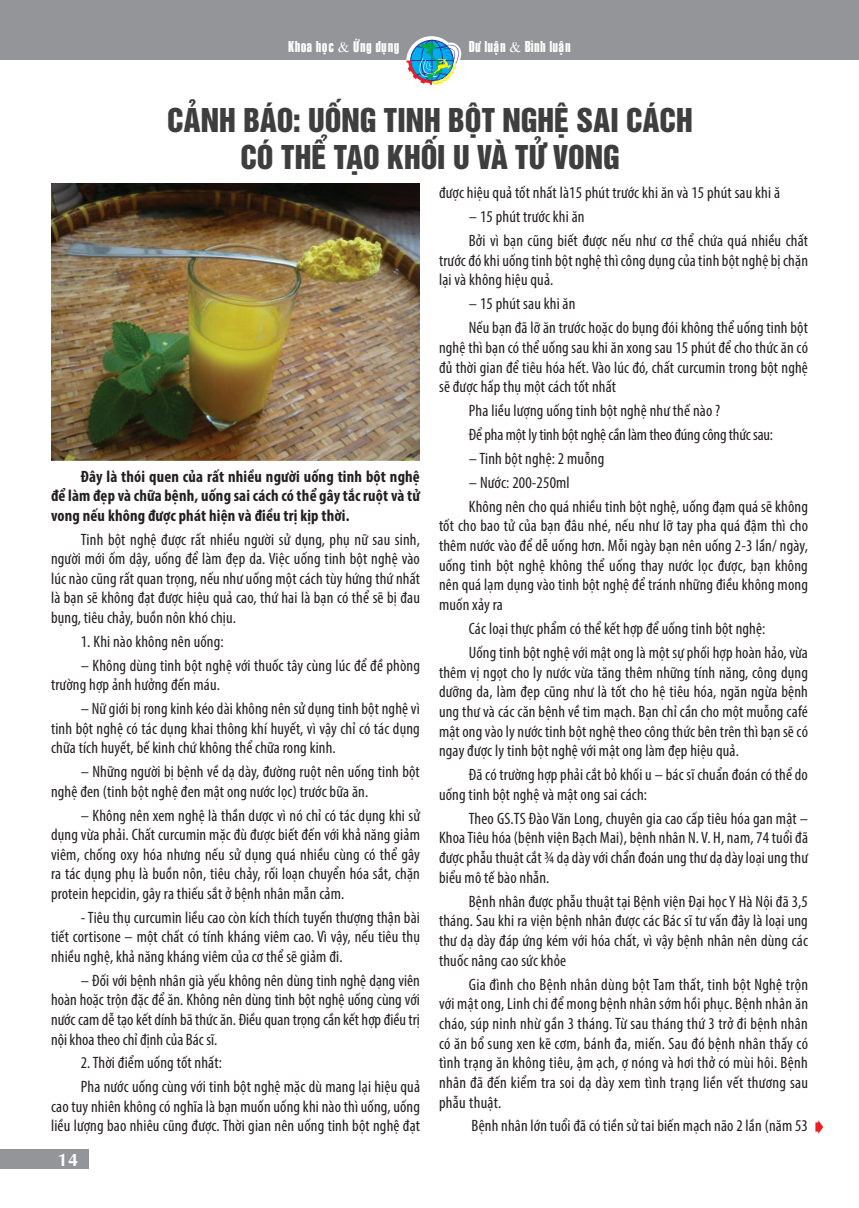
<style>
.page{position:relative;width:859px;height:1208px;background:#fff}
.page>*{position:absolute;margin:0;border:0;box-sizing:border-box;transform-origin:0 0}
.t1{font:30px "UTM Helvet Ins";color:#3e3e3f}
.t2{font:18px "VNI Aptima Bold";color:#fff}
.t3{font:condensed 16.5px/19.6px "Myriad Pro";letter-spacing:.01em;color:#231f20;text-align:justify}
.t4{font:700 condensed 16.5px/19.6px "Myriad Pro";letter-spacing:.01em;color:#231f20;text-align:justify}
.t5{font:condensed 16.5px "Myriad Pro";letter-spacing:-.01em;color:#231f20}
.t6{font:15px "VNI Swiss Condense";color:#fff}
.s1{font-family:"VNI Times"}
</style>
<div class="page">
<div style="left:0;top:1149px;width:88px;height:20px;background:#939598"></div>
<div style="left:0;top:0;width:859px;height:60px;background:#939598"></div>
<svg style="left:406px;top:36px;width:55px;height:49px"></svg>
<img style="left:51px;top:184px;width:369px;height:277px">
<svg style="left:815px;top:1120px;width:8px;height:14px"></svg>
<p class="t6" style="left:288px;top:36px;width:113px">Khoa hoïc <span class="s1">&amp;</span> ÖÙng duïng</p>
<p class="t6" style="left:469px;top:36px;width:104px">Dö luaän <span class="s1">&amp;</span> Bình luaän</p>
<p class="t1" style="left:167px;top:95px;width:527px">CẢNH BÁO: UỐNG TINH BỘT NGHỆ SAI CÁCH</p>
<p class="t1" style="left:240px;top:133px;width:381px">CÓ THỂ TẠO KHỐI U VÀ TỬ VONG</p>
<p class="t4" style="left:51px;top:466px;width:370px;text-indent:30px">Đây là thói quen của rất nhiều người uống tinh bột nghệ để làm đẹp và chữa bệnh, uống sai cách có thể gây tắc ruột và tử vong nếu không được phát hiện và điều trị kịp thời.</p>
<p class="t3" style="left:51px;top:529px;width:370px;text-indent:30px">Tinh bột nghệ được rất nhiều người sử dụng, phụ nữ sau sinh, người mới ốm dậy, uống để làm đẹp da. Việc uống tinh bột nghệ vào lúc nào cũng rất quan trọng, nếu như uống một cách tùy hứng thứ nhất là bạn sẽ không đạt được hiệu quả cao, thứ hai là bạn có thể sẽ bị đau bụng, tiêu chảy, buồn nôn khó chịu.</p>
<p class="t3" style="left:81px;top:631px;width:144px">1. Khi nào không nên uống:</p>
<p class="t3" style="left:51px;top:655px;width:370px;text-indent:30px">– Không dùng tinh bột nghệ với thuốc tây cùng lúc để đề phòng trường hợp ảnh hưởng đến máu.</p>
<p class="t3" style="left:51px;top:698px;width:370px;text-indent:30px">– Nữ giới bị rong kinh kéo dài không nên sử dụng tinh bột nghệ vì tinh bột nghệ có tác dụng khai thông khí huyết, vì vậy chỉ có tác dụng chữa tích huyết, bế kinh chứ không thể chữa rong kinh.</p>
<p class="t3" style="left:51px;top:761px;width:370px;text-indent:30px">– Những người bị bệnh về dạ dày, đường ruột nên uống tinh bột nghệ đen (tinh bột nghệ đen mật ong nước lọc) trước bữa ăn.</p>
<p class="t3" style="left:51px;top:805px;width:370px;text-indent:30px">– Không nên xem nghệ là thần dược vì nó chỉ có tác dụng khi sử dụng vừa phải. Chất curcumin mặc đù được biết đến với khả năng giảm viêm, chống oxy hóa nhưng nếu sử dụng quá nhiều cùng có thể gây ra tác dụng phụ là buồn nôn, tiêu chảy, rối loạn chuyển hóa sắt, chặn protein hepcidin, gây ra thiếu sắt ở bệnh nhân mẫn cảm.</p>
<p class="t3" style="left:51px;top:907px;width:370px;text-indent:30px">- Tiêu thụ curcumin liều cao còn kích thích tuyến thượng thận bài tiết cortisone – một chất có tính kháng viêm cao. Vì vậy, nếu tiêu thụ nhiều nghệ, khả năng kháng viêm của cơ thể sẽ giảm đi.</p>
<p class="t3" style="left:51px;top:970px;width:370px;text-indent:30px">– Đối với bệnh nhân già yếu không nên dùng tinh nghệ dạng viên hoàn hoặc trộn đặc để ăn. Không nên dùng tinh bột nghệ uống cùng với nước cam dễ tạo kết dính bã thức ăn. Điều quan trọng cần kết hợp điều trị nội khoa theo chỉ định của Bác sĩ.</p>
<p class="t3" style="left:81px;top:1053px;width:143px">2. Thời điểm uống tốt nhất:</p>
<p class="t3" style="left:51px;top:1076px;width:370px;text-indent:30px">Pha nước uống cùng với tinh bột nghệ mặc dù mang lại hiệu quả cao tuy nhiên không có nghĩa là bạn muốn uống khi nào thì uống, uống liều lượng bao nhiêu cũng được. Thời gian nên uống tinh bột nghệ đạt</p>
<p class="t2" style="left:58px;top:1145px;width:22px">14</p>
<p class="t3" style="left:439px;top:183px;width:343px">được hiệu quả tốt nhất là15 phút trước khi ăn và 15 phút sau khi ă</p>
<p class="t3" style="left:469px;top:207px;width:117px">– 15 phút trước khi ăn</p>
<p class="t3" style="left:439px;top:231px;width:370px;text-indent:30px">Bởi vì bạn cũng biết được nếu như cơ thể chứa quá nhiều chất trước đó khi uống tinh bột nghệ thì công dụng của tinh bột nghệ bị chặn lại và không hiệu quả.</p>
<p class="t3" style="left:469px;top:294px;width:108px">– 15 phút sau khi ăn</p>
<p class="t3" style="left:439px;top:318px;width:370px;text-indent:30px">Nếu bạn đã lỡ ăn trước hoặc do bụng đói không thể uống tinh bột nghệ thì bạn có thể uống sau khi ăn xong sau 15 phút để cho thức ăn có đủ thời gian để tiêu hóa hết. Vào lúc đó, chất curcumin trong bột nghệ sẽ được hấp thụ một cách tốt nhất</p>
<p class="t3" style="left:469px;top:401px;width:253px">Pha liều lượng uống tinh bột nghệ như thế nào ?</p>
<p class="t5" style="left:469px;top:424px;width:306px">Để pha một ly tinh bột nghệ cần làm theo đúng công thức sau:</p>
<p class="t3" style="left:469px;top:448px;width:137px">– Tinh bột nghệ: 2 muỗng</p>
<p class="t3" style="left:469px;top:472px;width:102px">– Nước: 200-250ml</p>
<p class="t3" style="left:439px;top:496px;width:370px;text-indent:30px">Không nên cho quá nhiều tinh bột nghệ, uống đạm quá sẽ không tốt cho bao tử của bạn đâu nhé, nếu như lỡ tay pha quá đậm thì cho thêm nước vào để dễ uống hơn. Mỗi ngày bạn nên uống 2-3 lần/ ngày, uống tinh bột nghệ không thể uống thay nước lọc được, bạn không nên quá lạm dụng vào tinh bột nghệ để tránh những điều không mong muốn xảy ra</p>
<p class="t3" style="left:469px;top:618px;width:298px">Các loại thực phẩm có thể kết hợp để uống tinh bột nghệ:</p>
<p class="t3" style="left:439px;top:642px;width:370px;text-indent:30px">Uống tinh bột nghệ với mật ong là một sự phối hợp hoàn hảo, vừa thêm vị ngọt cho ly nước vừa tăng thêm những tính năng, công dụng dưỡng da, làm đẹp cũng như là tốt cho hệ tiêu hóa, ngăn ngừa bệnh ung thư và các căn bệnh về tim mạch. Bạn chỉ cần cho một muỗng café mật ong vào ly nước tinh bột nghệ theo công thức bên trên thì bạn sẽ có ngay được ly tinh bột nghệ với mật ong làm đẹp hiệu quả.</p>
<p class="t3" style="left:439px;top:764px;width:370px;text-indent:30px">Đã có trường hợp phải cắt bỏ khối u – bác sĩ chuẩn đoán có thể do uống tinh bột nghệ và mật ong sai cách:</p>
<p class="t3" style="left:439px;top:808px;width:370px;text-indent:30px">Theo GS.TS Đào Văn Long, chuyên gia cao cấp tiêu hóa gan mật – Khoa Tiêu hóa (bệnh viện Bạch Mai), bệnh nhân N. V. H, nam, 74 tuổi đã được phẫu thuật cắt ¾ dạ dày với chẩn đoán ung thư dạ dày loại ung thư biểu mô tế bào nhẫn.</p>
<p class="t3" style="left:439px;top:891px;width:370px;text-indent:30px">Bệnh nhân được phẫu thuật tại Bệnh viện Đại học Y Hà Nội đã 3,5 tháng. Sau khi ra viện bệnh nhân được các Bác sĩ tư vấn đây là loại ung thư dạ dày đáp ứng kém với hóa chất, vì vậy bệnh nhân nên dùng các thuốc nâng cao sức khỏe</p>
<p class="t3" style="left:439px;top:974px;width:370px;text-indent:30px">Gia đình cho Bệnh nhân dùng bột Tam thất, tinh bột Nghệ trộn với mật ong, Linh chi để mong bệnh nhân sớm hồi phục. Bệnh nhân ăn cháo, súp ninh nhừ gần 3 tháng. Từ sau tháng thứ 3 trở đi bệnh nhân có ăn bổ sung xen kẽ cơm, bánh đa, miến. Sau đó bệnh nhân thấy có tình trạng ăn không tiêu, ậm ạch, ợ nóng và hơi thở có mùi hôi. Bệnh nhân đã đến kiểm tra soi dạ dày xem tình trạng liền vết thương sau phẫu thuật.</p>
<p class="t3" style="left:471px;top:1116px;width:338px">Bệnh nhân lớn tuổi đã có tiền sử tai biến mạch não 2 lần (năm 53</p>
</div>
